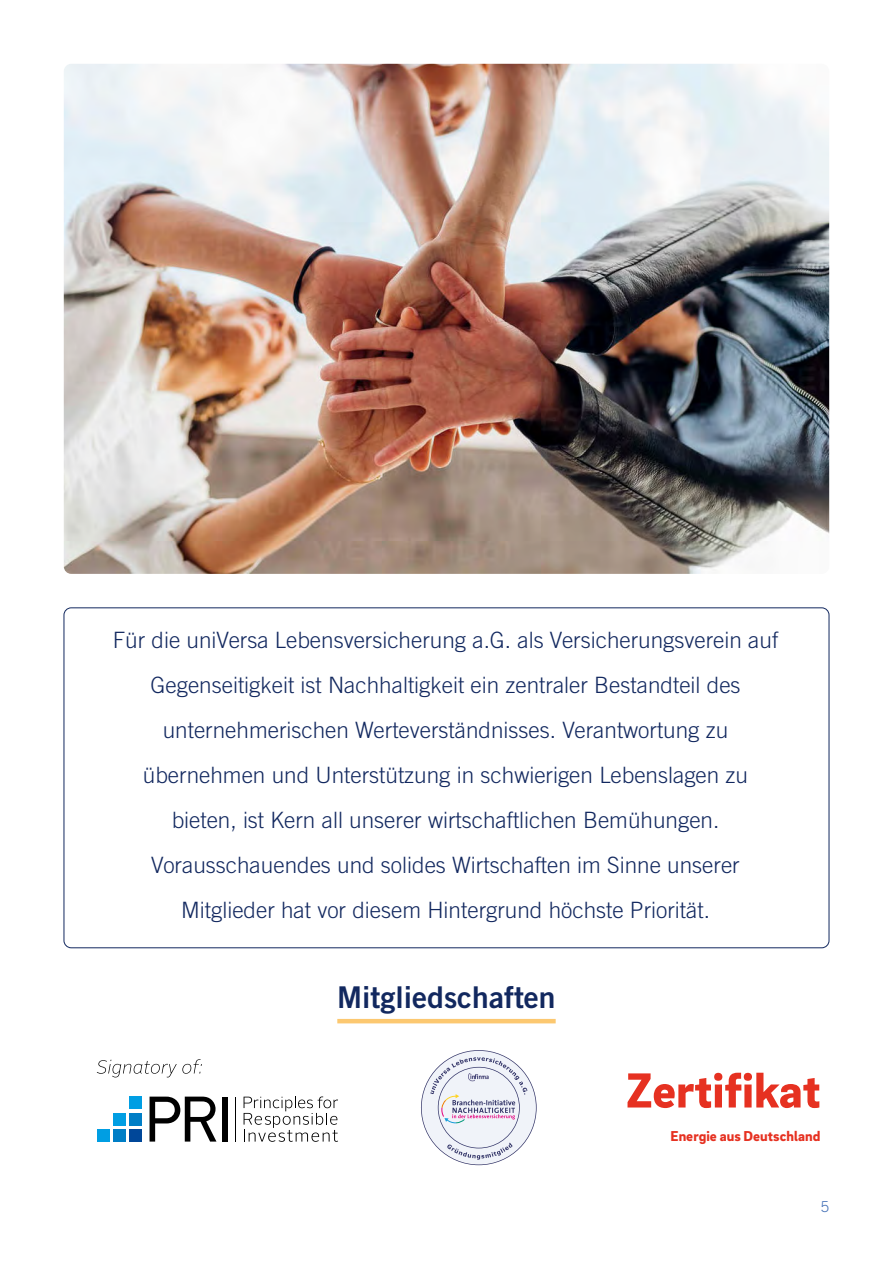
<style>
.page{position:relative;width:893px;height:1263px;background:#fff}
.page>*{position:absolute;margin:0;border:0;box-sizing:border-box;transform-origin:0 0}
.t1{font:900 50.4px "EON Brix Sans";color:#e63121}
.t2{font:30px "Trade Gothic LT Std Bd 2";color:#12285f}
.t3{font:300 22.5px/45px "Trade Gothic LT Std";color:#12285f;text-align:center}
.t4{font:300 15px "Trade Gothic LT Std";color:#4370b6}
.t5{font:900 14.7px "EON Brix Sans";letter-spacing:.005em;color:#e63121}
</style>
<div class="page">
<img style="left:64px;top:64px;width:765px;height:510px">
<hr style="left:337px;top:1019px;width:219px;height:4px;background:#fcc870">
<svg style="left:421px;top:1050px;width:116px;height:115px"></svg>
<div style="left:129px;top:1096px;width:13px;height:13px;background:#009ee3"></div>
<div style="left:129px;top:1113px;width:13px;height:12px;background:#007ec6"></div>
<div style="left:129px;top:1129px;width:13px;height:12px;background:#004799"></div>
<div style="left:113px;top:1113px;width:13px;height:12px;background:#009ee3"></div>
<div style="left:113px;top:1129px;width:13px;height:12px;background:#007ec6"></div>
<div style="left:97px;top:1129px;width:13px;height:12px;background:#009ee3"></div>
<svg style="left:150px;top:1096px;width:66px;height:45px"></svg>
<div style="left:222px;top:1096px;width:6px;height:45px;background:#000"></div>
<hr style="left:235px;top:1096px;width:1px;height:45px;background:#000">
<svg style="left:244px;top:1096px;width:94px;height:46px"></svg>
<svg style="left:97px;top:1059px;width:105px;height:18px"></svg>
<p class="t3" style="left:113px;top:617px;width:667px">Für die uniVersa Lebensversicherung a.G. als Versicherungsverein auf Gegenseitigkeit ist Nachhaltigkeit ein zentraler Bestandteil des unternehmerischen Werteverständnisses. Verantwortung zu übernehmen und Unterstützung in schwierigen Lebenslagen zu bieten, ist Kern all unserer wirtschaftlichen Bemühungen.<br>Vorausschauendes und solides Wirtschaften im Sinne unserer Mitglieder hat vor diesem Hintergrund höchste Priorität.</p>
<h2 class="t2" style="left:337px;top:978px;width:220px">Mitgliedschaften</h2>
<h1 class="t1" style="left:626px;top:1057px;width:196px">Zertifikat</h1>
<p class="t5" style="left:671px;top:1127px;width:151px">Energie aus Deutschland</p>
<p class="t4" style="left:821px;top:1198px;width:10px">5</p>
</div>
